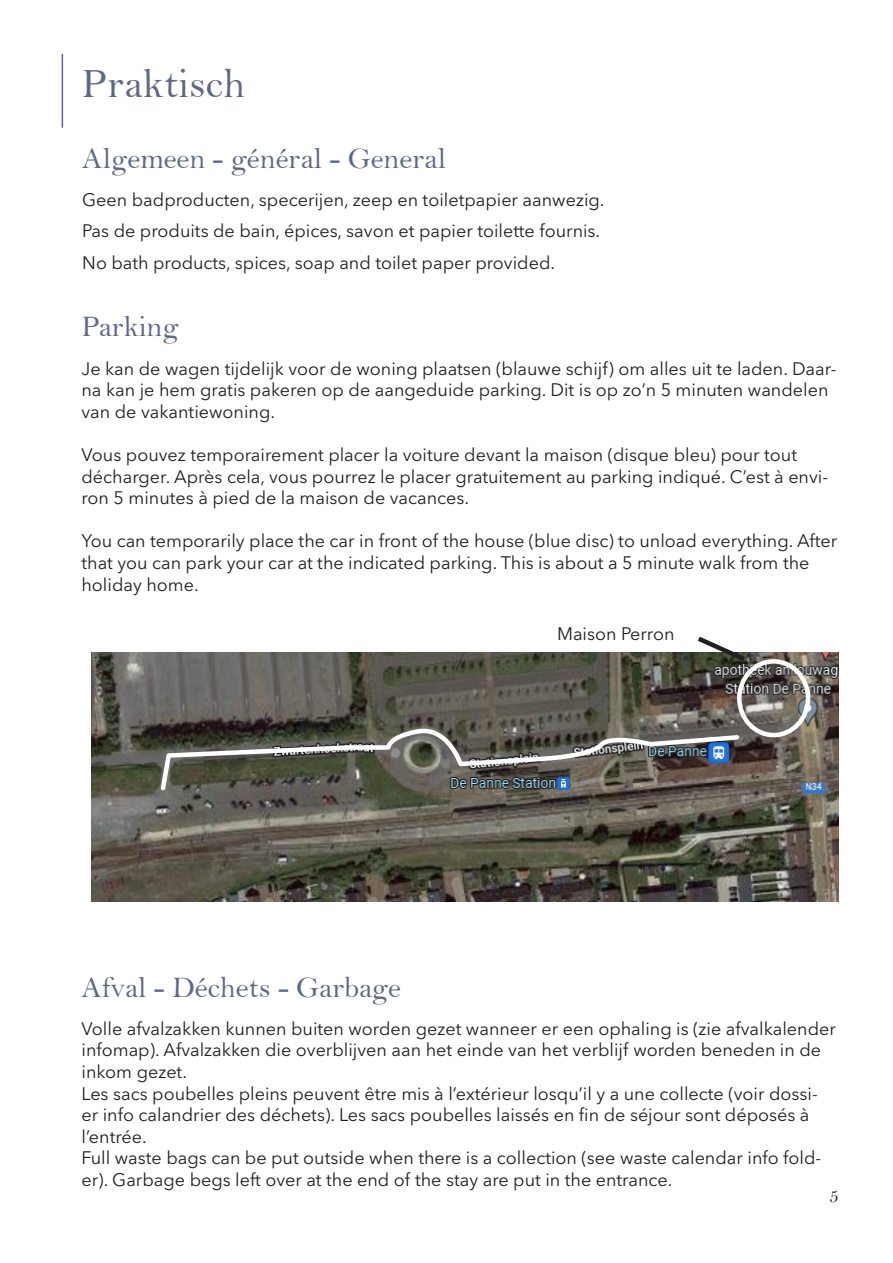
<style>
.page{position:relative;width:893px;height:1263px;background:#fff}
.page>*{position:absolute;margin:0;border:0;box-sizing:border-box;transform-origin:0 0}
.t1{font:42px "Bell";color:#5d6787}
.t2{font:30px "Bell";color:#5d6787}
.t3{font:19.5px "Bell";color:#231f20}
.t4{font:18px/21.6px "Avenir Next LT Pro";color:#231f20}
</style>
<div class="page">
<hr style="left:62px;top:54px;width:1px;height:74px;background:#5d6787">
<img style="left:91px;top:653px;width:747px;height:248px">
<div style="left:737px;top:659px;width:73px;height:78px;border:4px solid #fff;border-radius:50%"></div>
<svg style="left:693px;top:636px;width:57px;height:29px"></svg>
<svg style="left:158px;top:726px;width:584px;height:67px;background:#62615a"></svg>
<p class="t1" style="left:81px;top:59px;width:165px">Praktisch</p>
<p class="t2" style="left:82px;top:140px;width:365px">Algemeen - général - General</p>
<p class="t4" style="left:82px;top:189px;width:524px">Geen badproducten, specerijen, zeep en toiletpapier aanwezig.</p>
<p class="t4" style="left:82px;top:220px;width:520px">Pas de produits de bain, épices, savon et papier toilette fournis.</p>
<p class="t4" style="left:82px;top:252px;width:474px">No bath products, spices, soap and toilet paper provided.</p>
<p class="t2" style="left:81px;top:309px;width:99px">Parking</p>
<p class="t4" style="left:81px;top:357px;width:757px">Je kan de wagen tijdelijk voor de woning plaatsen (blauwe schijf) om alles uit te laden. Daar&shy;na kan je hem gratis pakeren op de aangeduide parking. Dit is op zo’n 5 minuten wandelen van de vakantiewoning.</p>
<p class="t4" style="left:81px;top:444px;width:748px">Vous pouvez temporairement placer la voiture devant la maison (disque bleu) pour tout décharger. Après cela, vous pourrez le placer gratuitement au parking indiqué. C’est à envi&shy;ron 5 minutes à pied de la maison de vacances.</p>
<p class="t4" style="left:81px;top:530px;width:757px">You can temporarily place the car in front of the house (blue disc) to unload everything. After that you can park your car at the indicated parking. This is about a 5 minute walk from the holiday home.</p>
<p class="t2" style="left:81px;top:969px;width:321px">Afval - Déchets - Garbage</p>
<p class="t4" style="left:557px;top:623px;width:119px">Maison Perron</p>
<p class="t4" style="left:81px;top:1018px;width:756px">Volle afvalzakken kunnen buiten worden gezet wanneer er een ophaling is (zie afvalkalender infomap). Afvalzakken die overblijven aan het einde van het verblijf worden beneden in de inkom gezet.</p>
<p class="t4" style="left:81px;top:1082px;width:738px">Les sacs poubelles pleins peuvent être mis à l’extérieur losqu’il y a une collecte (voir dossi&shy;er info calandrier des déchets). Les sacs poubelles laissés en fin de séjour sont déposés à l’entrée.</p>
<p class="t4" style="left:81px;top:1147px;width:741px">Full waste bags can be put outside when there is a collection (see waste calendar info fold&shy;er). Garbage begs left over at the end of the stay are put in the entrance.</p>
<p class="t3" style="left:829px;top:1184px;width:11px">5</p>
</div>
